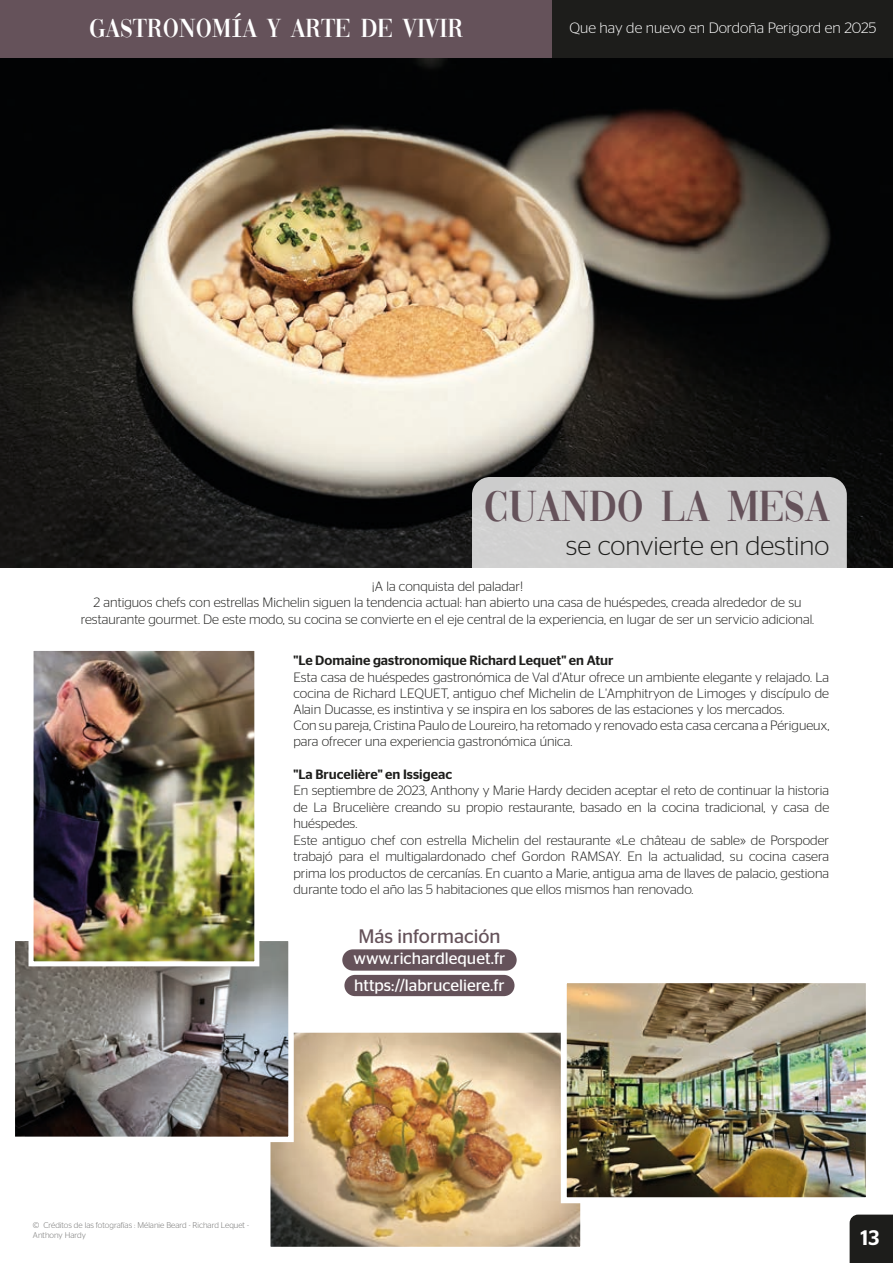
<style>
.page{position:relative;width:893px;height:1263px;background:#fff}
.page>*{position:absolute;margin:0;border:0;box-sizing:border-box;transform-origin:0 0}
.t1{font:45px "Vogue";color:#65525a}
.t2{font:27px "Vogue";color:#fff}
.t3{font:300 27px "Stag Sans";color:#1d1d1b}
.t4{font:500 21px "Stag Sans";color:#fff}
.t5{font:19.5px "Stag Sans";color:#65525a}
.t6{font:16.5px "Stag Sans";color:#fff}
.t7{font:300 15px "Stag Sans";color:#fff}
.t8{font:300 13.5px/16.2px "Stag Sans";color:#1d1d1b}
.t9{font:500 13.5px "Stag Sans";color:#1d1d1b}
.t10{font:300 8.25px/9.9px "Stag Sans";color:#70706f}
.s1{font-family:"Bodoni"}
</style>
<div class="page">
<img style="left:0;top:57px;width:893px;height:511px">
<svg style="left:472px;top:477px;width:375px;height:109px;fill:#d0d0d0"></svg>
<div style="left:850px;top:1214px;width:43px;height:49px;background:#1d1d1b"></div>
<div style="left:342px;top:949px;width:175px;height:22px;background:#65525a;border-radius:11px"></div>
<img style="left:271px;top:1034px;width:308px;height:212px">
<div style="left:264px;top:1027px;width:322px;height:226px;border:6px solid #fff"></div>
<img style="left:16px;top:941px;width:272px;height:195px">
<div style="left:10px;top:935px;width:284px;height:207px;border:5px solid #fff"></div>
<img style="left:568px;top:984px;width:297px;height:212px">
<div style="left:561px;top:977px;width:311px;height:226px;border:6px solid #fff"></div>
<img style="left:35px;top:652px;width:218px;height:308px">
<div style="left:29px;top:646px;width:230px;height:320px;border:5px solid #fff"></div>
<div style="left:344px;top:975px;width:170px;height:21px;background:#65525a;border-radius:11px"></div>
<div style="left:0;top:0;width:553px;height:57px;background:#65525a"></div>
<div style="left:553px;top:0;width:340px;height:57px;background:#1d1d1b"></div>
<h2 class="t2" style="left:89px;top:19px;width:376px">GASTRONOM<span class="s1">Í</span>A Y ARTE DE VIVIR</h2>
<p class="t7" style="left:569px;top:20px;width:309px">Que hay de nuevo en Dordoña Perigord en 2025</p>
<h1 class="t1" style="left:484px;top:490px;width:347px">CUANDO LA MESA</h1>
<h2 class="t3" style="left:566px;top:531px;width:265px">se convierte en destino</h2>
<p class="t8" style="left:81px;top:578px;width:735px;text-align:center">¡A la conquista del paladar!<br>2 antiguos chefs con estrellas Michelin siguen la tendencia actual: han abierto una casa de huéspedes, creada alrededor de su restaurante gourmet. De este modo, su cocina se convierte en el eje central de la experiencia, en lugar de ser un servicio adicional.</p>
<p class="t9" style="left:293px;top:653px;width:322px">"Le Domaine gastronomique Richard Lequet" en Atur</p>
<p class="t8" style="left:293px;top:668px;width:537px">Esta casa de huéspedes gastronómica de Val d'Atur ofrece un ambiente elegante y relajado. La cocina de Richard LEQUET, antiguo chef Michelin de L'Amphitryon de Limoges y discípulo de Alain Ducasse, es instintiva y se inspira en los sabores de las estaciones y los mercados.<br>Con su pareja, Cristina Paulo de Loureiro, ha retomado y renovado esta casa cercana a Périgueux, para ofrecer una experiencia gastronómica única.</p>
<p class="t9" style="left:293px;top:766px;width:160px">"La Brucelière" en Issigeac</p>
<p class="t8" style="left:293px;top:782px;width:537px">En septiembre de 2023, Anthony y Marie Hardy deciden aceptar el reto de continuar la historia de La Brucelière creando su propio restaurante, basado en la cocina tradicional, y casa de huéspedes.<br>Este antiguo chef con estrella Michelin del restaurante «Le château de sable» de Porspoder trabajó para el multigalardonado chef Gordon RAMSAY. En la actualidad, su cocina casera prima los productos de cercanías. En cuanto a Marie, antigua ama de llaves de palacio, gestiona durante todo el año las 5 habitaciones que ellos mismos han renovado.</p>
<h3 class="t5" style="left:358px;top:925px;width:144px">Más información</h3>
<p class="t6" style="left:354px;top:949px;width:153px">www.richardlequet.fr</p>
<p class="t10" style="left:33px;top:1220px;width:217px">© Créditos de las fotografías : Mélanie Beard - Richard Lequet -<br>Anthony Hardy</p>
<p class="t6" style="left:354px;top:976px;width:152px">https://labruceliere.fr</p>
<h3 class="t4" style="left:860px;top:1225px;width:20px">13</h3>
</div>
